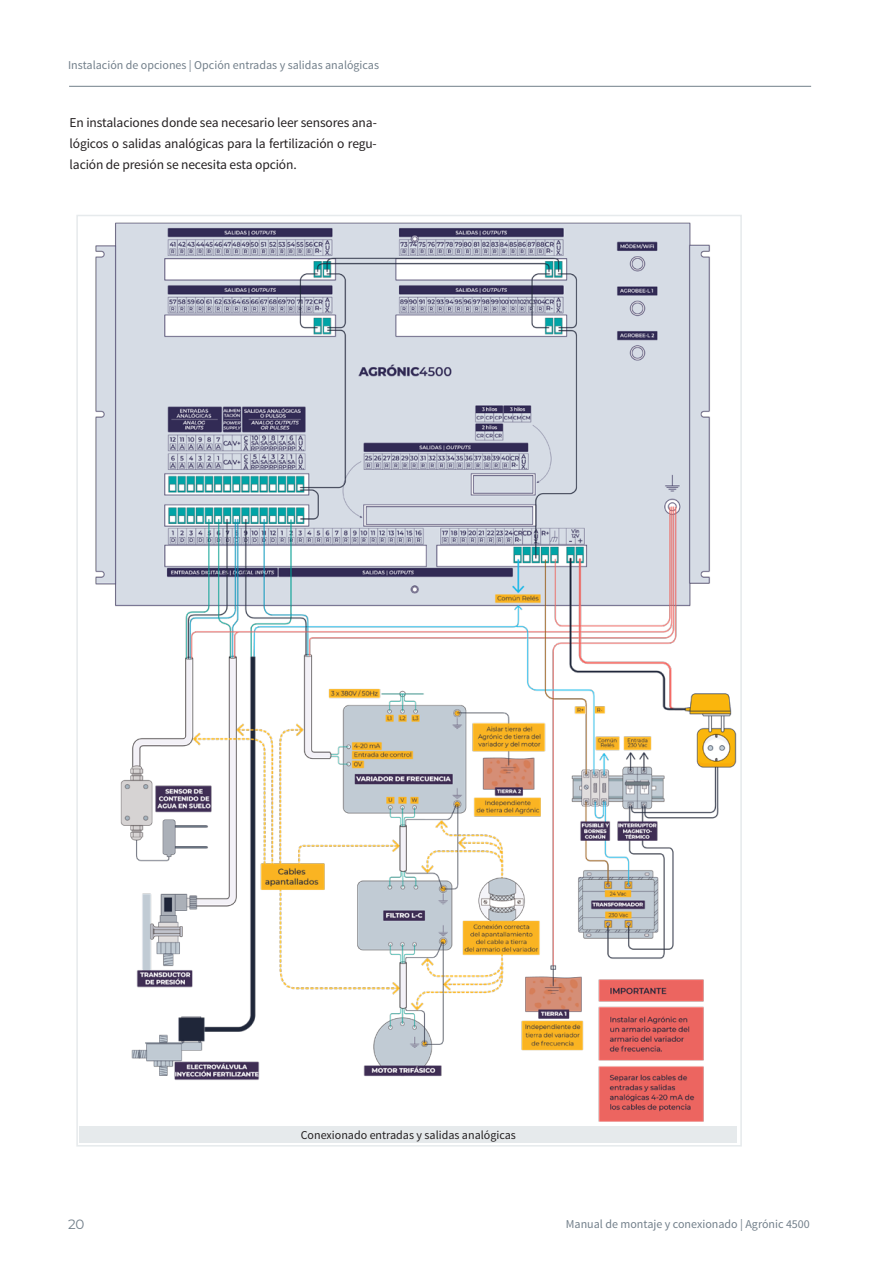
<style>
.page{position:relative;width:893px;height:1263px;background:#fff}
.page>*{position:absolute;margin:0;border:0;box-sizing:border-box;transform-origin:0 0}
.t1{font:13.5px/21px "Source Sans Pro";letter-spacing:-.01em;color:#231f20;text-align:justify}
.t2{font:13.5px "Montserrat";color:#727f8a}
.t3{font:12px "Source Sans Pro";color:#727f8a}
.t4{font:12px "Source Sans Pro";color:#231f20}
</style>
<div class="page">
<hr style="left:69px;top:86px;width:742px;height:1px;background:#727f8a">
<div style="left:80px;top:1126px;width:657px;height:17px;background:#e6eaec"></div>
<img style="left:76px;top:215px;width:666px;height:911px">
<p class="t3" style="left:68px;top:57px;width:313px">Instalación de opciones | Opción entradas y salidas analógicas</p>
<p class="t1" style="left:69px;top:112px;width:309px">En instalaciones donde sea necesario leer sensores ana&shy;lógicos o salidas analógicas para la fertilización o regu&shy;lación de presión se necesita esta opción.</p>
<p class="t4" style="left:301px;top:1128px;width:217px">Conexionado entradas y salidas analógicas</p>
<p class="t2" style="left:68px;top:1215px;width:18px">20</p>
<p class="t3" style="left:566px;top:1217px;width:245px">Manual de montaje y conexionado | Agrónic 4500</p>
</div>
